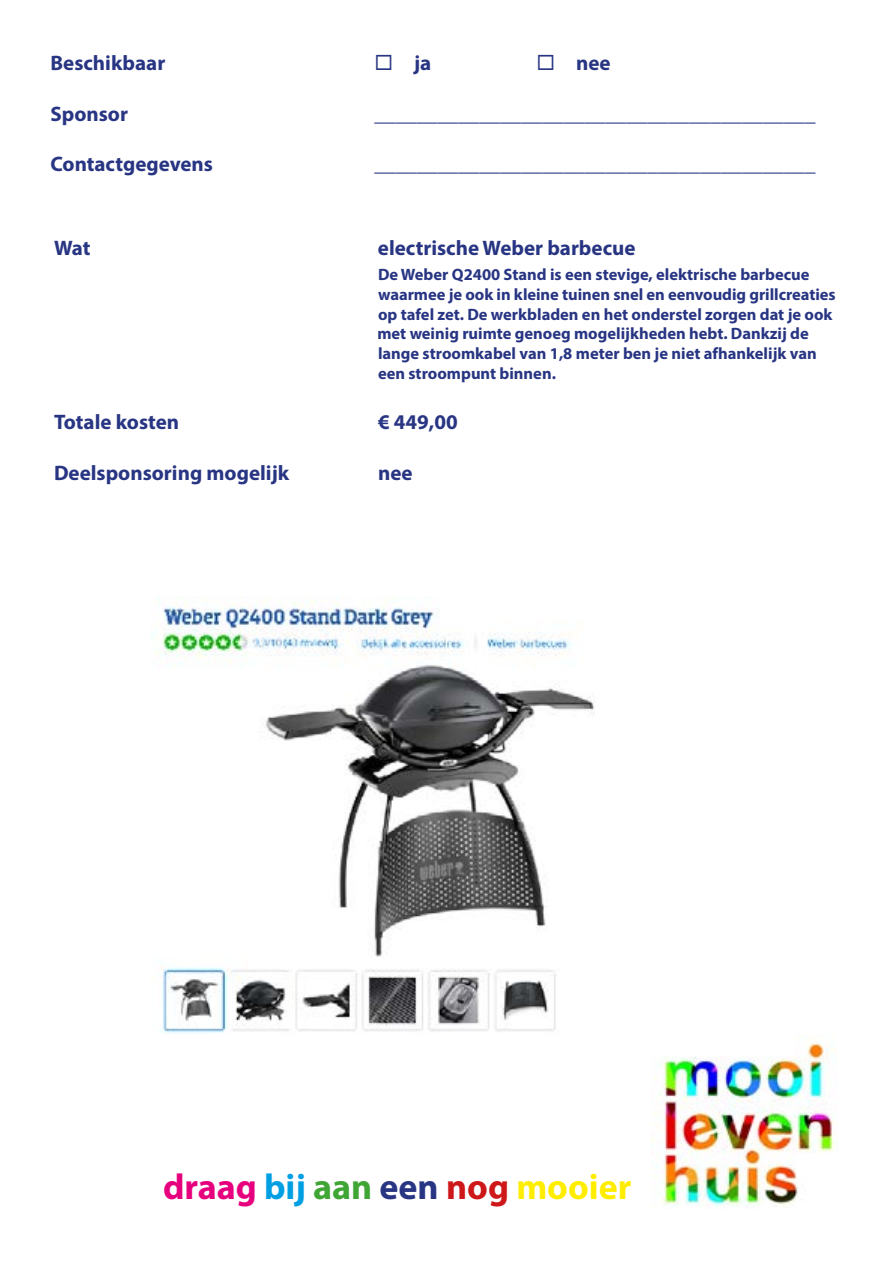
<style>
.page{position:relative;width:893px;height:1263px;background:#fff}
.page>*{position:absolute;margin:0;border:0;box-sizing:border-box;transform-origin:0 0}
.t1{font:700 36px "Myriad Pro";color:#ffed00}
.t2{font:700 21px "Myriad Pro";color:#283583}
.t3{font:700 16.5px/19.8px "Myriad Pro";color:#283583}
.s1{color:#e6007d}
.s2{color:#009fe3}
.s3{color:#3fa535}
.s4{color:#283583}
.s5{color:#cd1719}
</style>
<div class="page">
<img style="left:152px;top:597px;width:442px;height:436px">
<img style="left:652px;top:1039px;width:183px;height:168px">
<p class="t2" style="left:50px;top:49px;width:116px">Beschikbaar</p>
<p class="t2" style="left:374px;top:49px;width:58px">◻ ja</p>
<p class="t2" style="left:536px;top:49px;width:76px">◻ nee</p>
<p class="t2" style="left:50px;top:100px;width:79px">Sponsor</p>
<p class="t2" style="left:374px;top:100px;width:442px">__________________________________________</p>
<p class="t2" style="left:50px;top:150px;width:164px">Contactgegevens</p>
<p class="t2" style="left:374px;top:150px;width:443px">__________________________________________</p>
<p class="t2" style="left:54px;top:234px;width:38px">Wat</p>
<p class="t2" style="left:378px;top:234px;width:259px">electrische Weber barbecue</p>
<p class="t3" style="left:377px;top:264px;width:460px">De Weber Q2400 Stand is een stevige, elektrische barbecue waarmee je ook in kleine tuinen snel en eenvoudig grillcreaties op tafel zet. De werkbladen en het onderstel zorgen dat je ook met weinig ruimte genoeg mogelijkheden hebt. Dankzij de lange stroomkabel van 1,8 meter ben je niet afhankelijk van een stroompunt binnen.</p>
<p class="t2" style="left:54px;top:409px;width:127px">Totale kosten</p>
<p class="t2" style="left:378px;top:409px;width:81px">€ 449,00</p>
<p class="t2" style="left:54px;top:459px;width:237px">Deelsponsoring mogelijk</p>
<p class="t2" style="left:378px;top:459px;width:36px">nee</p>
<h1 class="t1" style="left:163px;top:1163px;width:470px"><span class="s1">draag</span> <span class="s2">bij</span> <span class="s3">aan</span> <span class="s4">een</span> <span class="s5">nog</span> mooier</h1>
</div>
